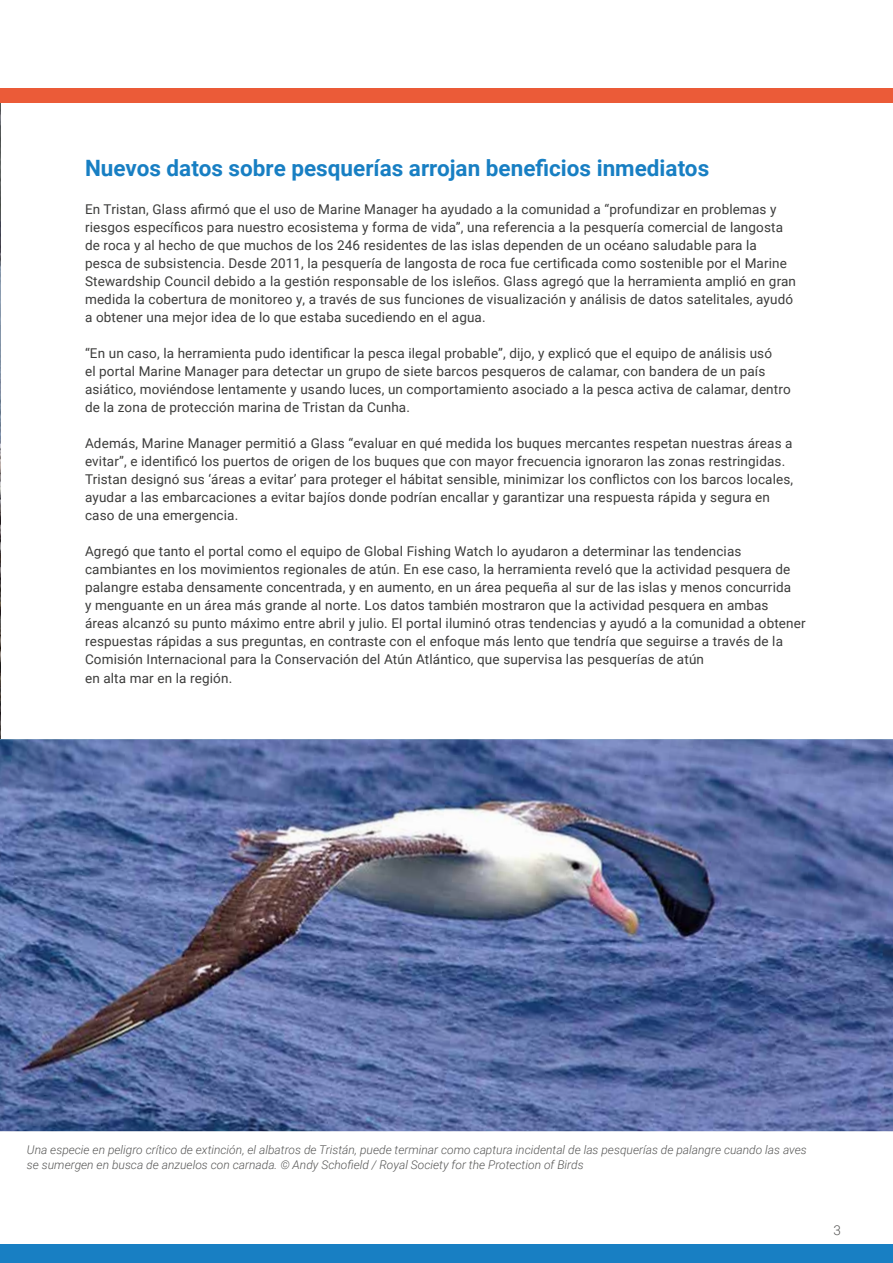
<style>
.page{position:relative;width:893px;height:1263px;background:#fff}
.page>*{position:absolute;margin:0;border:0;box-sizing:border-box;transform-origin:0 0}
.t1{font:700 22.5px "Roboto";color:#187fc3}
.t2{font:13.5px/18px "Roboto";letter-spacing:.01em;color:#3c3c3b}
.t3{font:300 13.5px "Roboto";color:#575756}
.t4{font:italic 300 12px/14.4px "Roboto";color:#575756}
</style>
<div class="page">
<img style="left:0;top:103px;width:1px;height:636px">
<img style="left:0;top:739px;width:893px;height:392px">
<div style="left:0;top:89px;width:893px;height:14px;background:#eb5b38"></div>
<div style="left:0;top:1244px;width:893px;height:19px;background:#187fc3"></div>
<h1 class="t1" style="left:85px;top:153px;width:626px">Nuevos datos sobre pesquerías arrojan beneficios inmediatos</h1>
<p class="t2" style="left:85px;top:200px;width:712px">En Tristan, Glass afirmó que el uso de Marine Manager ha ayudado a la comunidad a “profundizar en problemas y riesgos específicos para nuestro ecosistema y forma de vida”, una referencia a la pesquería comercial de langosta de roca y al hecho de que muchos de los 246 residentes de las islas dependen de un océano saludable para la pesca de subsistencia. Desde 2011, la pesquería de langosta de roca fue certificada como sostenible por el Marine Stewardship Council debido a la gestión responsable de los isleños. Glass agregó que la herramienta amplió en gran medida la cobertura de monitoreo y, a través de sus funciones de visualización y análisis de datos satelitales, ayudó a obtener una mejor idea de lo que estaba sucediendo en el agua.</p>
<p class="t2" style="left:85px;top:344px;width:707px">“En un caso, la herramienta pudo identificar la pesca ilegal probable”, dijo, y explicó que el equipo de análisis usó<br>el portal Marine Manager para detectar un grupo de siete barcos pesqueros de calamar, con bandera de un país asiático, moviéndose lentamente y usando luces, un comportamiento asociado a la pesca activa de calamar, dentro de la zona de protección marina de Tristan da Cunha.</p>
<p class="t2" style="left:85px;top:433px;width:710px">Además, Marine Manager permitió a Glass “evaluar en qué medida los buques mercantes respetan nuestras áreas a evitar”, e identificó los puertos de origen de los buques que con mayor frecuencia ignoraron las zonas restringidas.<br>Tristan designó sus ‘áreas a evitar’ para proteger el hábitat sensible, minimizar los conflictos con los barcos locales, ayudar a las embarcaciones a evitar bajíos donde podrían encallar y garantizar una respuesta rápida y segura en caso de una emergencia.</p>
<p class="t2" style="left:85px;top:541px;width:722px">Agregó que tanto el portal como el equipo de Global Fishing Watch lo ayudaron a determinar las tendencias cambiantes en los movimientos regionales de atún. En ese caso, la herramienta reveló que la actividad pesquera de palangre estaba densamente concentrada, y en aumento, en un área pequeña al sur de las islas y menos concurrida<br>y menguante en un área más grande al norte. Los datos también mostraron que la actividad pesquera en ambas áreas alcanzó su punto máximo entre abril y julio. El portal iluminó otras tendencias y ayudó a la comunidad a obtener respuestas rápidas a sus preguntas, en contraste con el enfoque más lento que tendría que seguirse a través de la Comisión Internacional para la Conservación del Atún Atlántico, que supervisa las pesquerías de atún</p>
<p class="t2" style="left:85px;top:669px;width:149px">en alta mar en la región.</p>
<p class="t4" style="left:27px;top:1142px;width:781px">Una especie en peligro crítico de extinción, el albatros de Tristán, puede terminar como captura incidental de las pesquerías de palangre cuando las aves se sumergen en busca de anzuelos con carnada. © Andy Schofield / Royal Society for the Protection of Birds</p>
<p class="t3" style="left:834px;top:1220px;width:9px">3</p>
</div>
